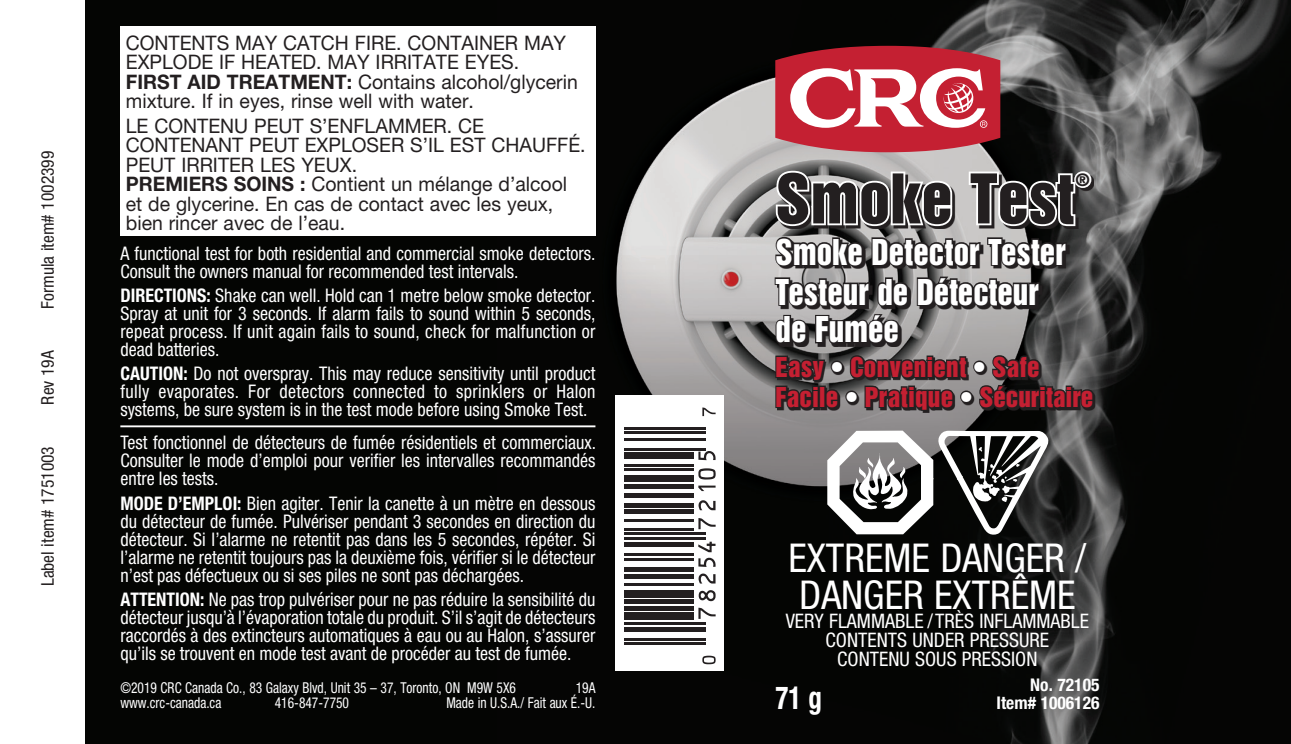
<style>
.page{position:relative;width:1291px;height:744px;background:#fff}
.page>*{position:absolute;margin:0;border:0;box-sizing:border-box;transform-origin:0 0}
.t1{font:62.5px "Helvetica Inserat";color:#231f20}
.t2{font:condensed 39.75px/37.5px "Helvetica Neue";color:#fff}
.t3{font:32.5px/38.8px "Helvetica Inserat";color:#fff;scale:.95 1}
.t4{font:700 condensed 31.75px "Helvetica Neue";color:#fff;scale:.85 1}
.t5{font:25px/30px "Helvetica Inserat";letter-spacing:.01em;color:#c42032}
.t6{font:20px/19.5px "Helvetica Neue";color:#231f20}
.t7{font:condensed 20px/18.8px "Helvetica Neue";color:#fff;text-align:center}
.t8{font:condensed 18.75px/18px "Helvetica Neue";color:#fff;text-align:justify;scale:.96 1}
.t9{font:condensed 17.5px "Helvetica Neue";color:#231f20}
.t10{font:700 condensed 17.5px/17.5px "Helvetica Neue";color:#fff;text-align:right}
.t11{font:15.5px "Helvetica Inserat";color:#231f20}
.t12{font:condensed 15px "Helvetica Neue";color:#fff;scale:.9 1}
.s1{font-weight:700}
.s2{color:#fff}
</style>
<div class="page">
<div style="left:86px;top:0;width:1205px;height:743px;background:#040503"></div>
<img style="left:497px;top:0;width:791px;height:743px">
<div style="left:615px;top:395px;width:108px;height:275px;background:#fff"></div>
<hr style="left:624px;top:642px;width:81px;height:3px;background:#231f20">
<hr style="left:624px;top:638px;width:81px;height:2px;background:#231f20">
<div style="left:624px;top:626px;width:81px;height:5px;background:#231f20"></div>
<hr style="left:624px;top:622px;width:81px;height:2px;background:#231f20">
<div style="left:624px;top:612px;width:70px;height:8px;background:#231f20"></div>
<hr style="left:624px;top:606px;width:70px;height:4px;background:#231f20">
<div style="left:624px;top:599px;width:70px;height:5px;background:#231f20"></div>
<div style="left:624px;top:590px;width:70px;height:7px;background:#231f20"></div>
<hr style="left:624px;top:583px;width:70px;height:2px;background:#231f20">
<hr style="left:624px;top:574px;width:70px;height:4px;background:#231f20">
<hr style="left:624px;top:567px;width:70px;height:4px;background:#231f20">
<hr style="left:624px;top:557px;width:70px;height:3px;background:#231f20">
<hr style="left:624px;top:553px;width:70px;height:2px;background:#231f20">
<div style="left:624px;top:541px;width:70px;height:5px;background:#231f20"></div>
<hr style="left:624px;top:537px;width:81px;height:2px;background:#231f20">
<hr style="left:624px;top:532px;width:81px;height:3px;background:#231f20">
<hr style="left:624px;top:528px;width:70px;height:2px;background:#231f20">
<hr style="left:624px;top:519px;width:70px;height:2px;background:#231f20">
<div style="left:624px;top:509px;width:70px;height:5px;background:#231f20"></div>
<div style="left:624px;top:502px;width:70px;height:5px;background:#231f20"></div>
<div style="left:624px;top:493px;width:70px;height:5px;background:#231f20"></div>
<div style="left:624px;top:484px;width:70px;height:5px;background:#231f20"></div>
<div style="left:624px;top:475px;width:70px;height:7px;background:#231f20"></div>
<hr style="left:624px;top:468px;width:70px;height:2px;background:#231f20">
<hr style="left:624px;top:464px;width:70px;height:2px;background:#231f20">
<div style="left:624px;top:452px;width:70px;height:7px;background:#231f20"></div>
<hr style="left:624px;top:448px;width:81px;height:2px;background:#231f20">
<hr style="left:624px;top:438px;width:81px;height:3px;background:#231f20">
<hr style="left:624px;top:431px;width:81px;height:3px;background:#231f20">
<hr style="left:624px;top:427px;width:81px;height:2px;background:#231f20">
<svg style="left:702px;top:655px;width:13px;height:9px"></svg>
<svg style="left:698px;top:607px;width:17px;height:11px"></svg>
<svg style="left:699px;top:590px;width:16px;height:11px"></svg>
<svg style="left:698px;top:573px;width:17px;height:10px"></svg>
<svg style="left:698px;top:541px;width:17px;height:26px"></svg>
<svg style="left:698px;top:518px;width:17px;height:11px"></svg>
<svg style="left:698px;top:500px;width:17px;height:10px"></svg>
<svg style="left:698px;top:485px;width:17px;height:6px"></svg>
<svg style="left:698px;top:468px;width:18px;height:11px"></svg>
<svg style="left:698px;top:451px;width:17px;height:9px"></svg>
<svg style="left:702px;top:407px;width:13px;height:9px"></svg>
<svg style="left:778px;top:173px;width:316px;height:56px"></svg>
<svg style="left:774px;top:169px;width:180px;height:59px;background:#918f8f"></svg>
<svg style="left:967px;top:169px;width:126px;height:59px;background:#818080"></svg>
<svg style="left:777px;top:239px;width:292px;height:108px;background:#7e7d7d"></svg>
<svg style="left:774px;top:236px;width:90px;height:31px;background:#3f3c3d"></svg>
<svg style="left:870px;top:236px;width:198px;height:31px;background:#3e3a3b"></svg>
<svg style="left:773px;top:276px;width:136px;height:31px;background:#403d3d"></svg>
<svg style="left:915px;top:275px;width:126px;height:32px;background:#403d3d"></svg>
<svg style="left:774px;top:313px;width:34px;height:32px"></svg>
<svg style="left:814px;top:313px;width:86px;height:32px;background:#383535"></svg>
<hr style="left:120px;top:425px;width:475px;height:2px;background:#fff">
<div style="left:120px;top:27px;width:475px;height:209px;background:#fff"></div>
<svg style="left:774px;top:354px;width:321px;height:180px"></svg>
<svg style="left:775px;top:46px;width:225px;height:106px;background:#ca5c68"></svg>
<p class="t9" style="left:38px;top:309px;width:159px;rotate:-90deg">Formula item# 1002399</p>
<p class="t9" style="left:38px;top:404px;width:56px;rotate:-90deg">Rev 19A</p>
<p class="t9" style="left:38px;top:586px;width:141px;rotate:-90deg">Label item# 1751003</p>
<p class="t6" style="left:126px;top:32px;width:453px">CONTENTS MAY CATCH FIRE. CONTAINER MAY EXPLODE IF HEATED. MAY IRRITATE EYES.<br><span class="s1">FIRST AID TREATMENT:</span> Contains alcohol/glycerin mixture. If in eyes, rinse well with water.</p>
<p class="t6" style="left:126px;top:115px;width:461px">LE CONTENU PEUT S’ENFLAMMER. CE CONTENANT PEUT EXPLOSER S’IL EST CHAUFFÉ.<br>PEUT IRRITER LES YEUX.<br><span class="s1">PREMIERS SOINS :</span> Contient un mélange d’alcool et de glycerine. En cas de contact avec les yeux, bien rincer avec de l’eau.</p>
<p class="t8" style="left:120px;top:244px;width:496px">A functional test for both residential and commercial smoke detectors.<br>Consult the owners manual for recommended test intervals.</p>
<p class="t8" style="left:120px;top:286px;width:496px"><span class="s1">DIRECTIONS:</span> Shake can well. Hold can 1 metre below smoke detector.<br>Spray at unit for 3 seconds. If alarm fails to sound within 5 seconds, repeat process. If unit again fails to sound, check for malfunction or dead batteries.</p>
<p class="t8" style="left:120px;top:364px;width:496px"><span class="s1">CAUTION:</span> Do not overspray. This may reduce sensitivity until product fully evaporates. For detectors connected to sprinklers or Halon systems, be sure system is in the test mode before using Smoke Test.</p>
<p class="t8" style="left:120px;top:433px;width:497px">Test fonctionnel de détecteurs de fumée résidentiels et commerciaux.<br>Consulter le mode d’emploi pour verifier les intervalles recommandés entre les tests.</p>
<p class="t8" style="left:120px;top:494px;width:496px"><span class="s1">MODE D’EMPLOI:</span> Bien agiter. Tenir la canette à un mètre en dessous du détecteur de fumée. Pulvériser pendant 3 secondes en direction du détecteur. Si l’alarme ne retentit pas dans les 5 secondes, répéter. Si l’alarme ne retentit toujours pas la deuxième fois, vérifier si le détecteur n’est pas défectueux ou si ses piles ne sont pas déchargées.</p>
<p class="t8" style="left:120px;top:590px;width:496px"><span class="s1">ATTENTION:</span> Ne pas trop pulvériser pour ne pas réduire la sensibilité du détecteur jusqu’à l’évaporation totale du produit. S’il s’agit de détecteurs raccordés à des extincteurs automatiques à eau ou au Halon, s’assurer qu’ils se trouvent en mode test avant de procéder au test de fumée.</p>
<p class="t12" style="left:120px;top:679px;width:441px">©2019 CRC Canada Co., 83 Galaxy Blvd, Unit 35 – 37, Toronto, ON M9W 5X6</p>
<p class="t12" style="left:576px;top:679px;width:23px">19A</p>
<p class="t12" style="left:120px;top:694px;width:114px">www.crc-canada.ca</p>
<p class="t12" style="left:275px;top:694px;width:84px">416-847-7750</p>
<p class="t12" style="left:446px;top:694px;width:167px">Made in U.S.A./ Fait aux É.-U.</p>
<h1 class="t1" style="left:775px;top:161px;width:300px">Smoke Test</h1>
<p class="t11" style="left:1076px;top:170px;width:15px">®</p>
<h3 class="t3" style="left:775px;top:233px;width:307px">Smoke Detector Tester<br>Testeur de Détecteur de Fumée</h3>
<h3 class="t5" style="left:775px;top:352px;width:319px">Easy <span class="s2">•</span> Convenient <span class="s2">•</span> Safe<br>Facile <span class="s2">•</span> Pratique <span class="s2">•</span> Sécuritaire</h3>
<h2 class="t2" style="left:788px;top:538px;width:299px">EXTREME DANGER /<br>DANGER EXTRÊME</h2>
<p class="t7" style="left:786px;top:611px;width:305px">VERY FLAMMABLE / TRÈS INFLAMMABLE<br>CONTENTS UNDER PRESSURE<br>CONTENU SOUS PRESSION</p>
<h3 class="t4" style="left:775px;top:678px;width:56px">71 g</h3>
<p class="t10" style="left:996px;top:676px;width:104px">No. 72105<br>Item# 1006126</p>
</div>
